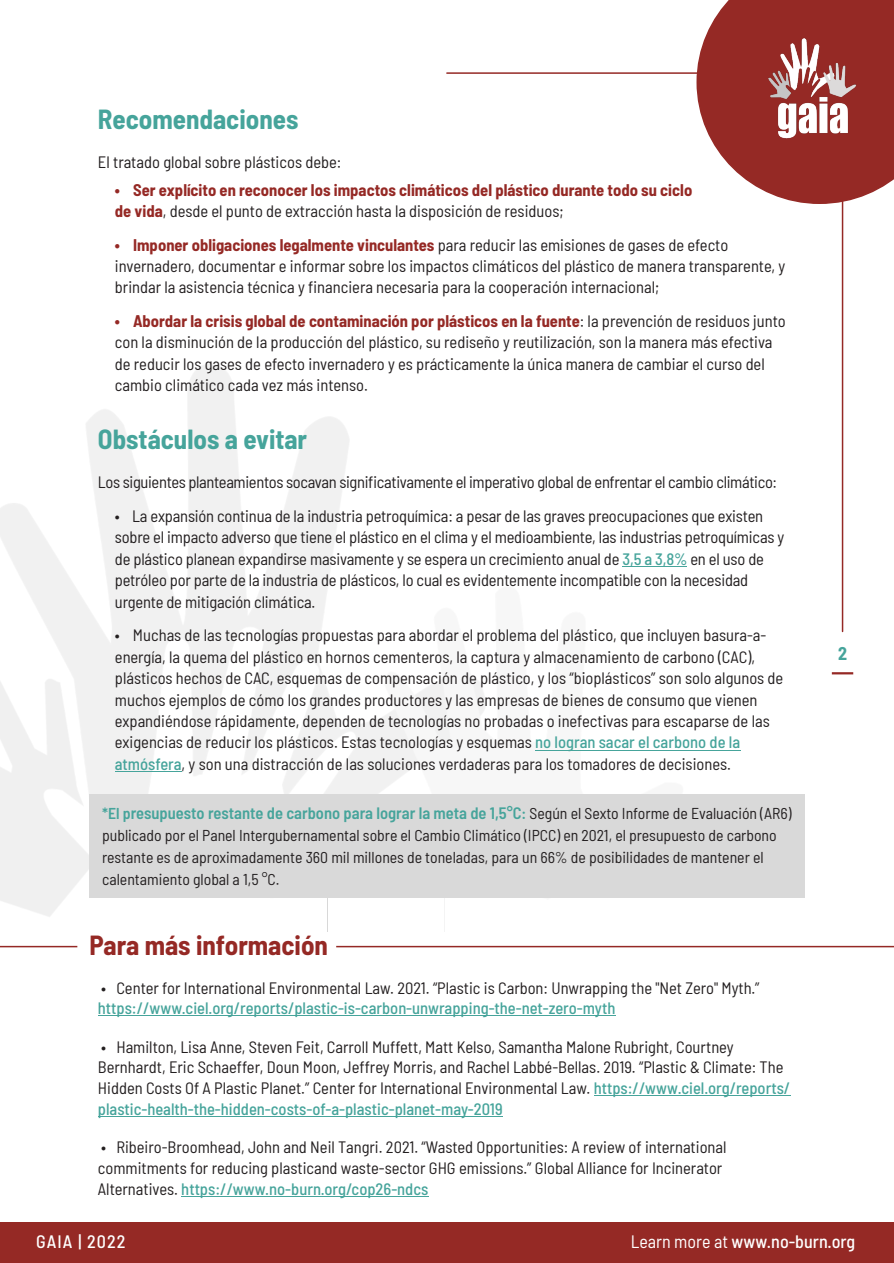
<style>
.page{position:relative;width:894px;height:1263px;background:#fff}
.page>*{position:absolute;margin:0;border:0;box-sizing:border-box;transform-origin:0 0}
.t1{font:700 semi-condensed 27px "Barlow";color:#46a49b}
.t2{font:700 semi-condensed 27px "Barlow";color:#952925}
.t3{font:500 semi-condensed 18px "Barlow";letter-spacing:.005em;color:#fff}
.t4{font:500 semi-condensed 18px "Barlow";letter-spacing:.06em;color:#fff}
.t5{font:700 semi-condensed 18px "Barlow";color:#46a49b}
.t6{font:semi-condensed 16.5px/21.5px "Barlow";color:#231f20}
.t7{font:700 semi-condensed 16.5px/21.5px "Barlow";color:#952925}
.t8{font:semi-condensed 16.5px "Barlow";letter-spacing:-.02em;color:#231f20}
.t9{font:600 semi-condensed 16.5px "Barlow";color:#46a49b}
.t10{font:500 semi-condensed 16.5px "Barlow";color:#46a49b}
.t11{font:semi-condensed 15.75px/22px "Barlow";color:#231f20}
.s1{font-weight:400;color:#231f20}
.s2{font-weight:700;color:#952925}
.s3{font-weight:500;color:#46a49b}
.s4{font-size:15.75px}
.s5{font-weight:400;font-size:15.75px;color:#231f20}
.s6{font-weight:400}
</style>
<div class="page">
<hr style="left:841px;top:172px;width:2px;height:459px;background:#952925">
<hr style="left:446px;top:72px;width:266px;height:2px;background:#952925">
<img style="left:695px;top:0;width:198px;height:205px">
<div style="left:0;top:1223px;width:893px;height:40px;background:#952925"></div>
<svg style="left:832px;top:672px;width:19px;height:2px"></svg>
<img style="left:0;top:364px;width:485px;height:567px">
<hr style="left:622px;top:566px;width:65px;height:1px;background:#46a49b">
<hr style="left:535px;top:750px;width:204px;height:1px;background:#46a49b">
<hr style="left:115px;top:771px;width:66px;height:1px;background:#46a49b">
<hr style="left:98px;top:1015px;width:517px;height:1px;background:#46a49b">
<hr style="left:593px;top:1095px;width:197px;height:1px;background:#46a49b">
<hr style="left:98px;top:1116px;width:404px;height:1px;background:#46a49b">
<hr style="left:181px;top:1196px;width:247px;height:1px;background:#46a49b">
<hr style="left:337px;top:946px;width:556px;height:1px;background:#952925">
<hr style="left:0;top:946px;width:77px;height:1px;background:#952925">
<div style="left:89px;top:794px;width:715px;height:104px;background:#d9d9d9"></div>
<h1 class="t1" style="left:98px;top:102px;width:202px">Recomendaciones</h1>
<p class="t6" style="left:98px;top:151px;width:245px">El tratado global sobre plásticos debe:</p>
<p class="t7" style="left:115px;top:178px;width:578px">• Ser explícito en reconocer los impactos climáticos del plástico durante todo su ciclo de vida<span class="s1">, desde el punto de extracción hasta la disposición de residuos;</span></p>
<p class="t6" style="left:115px;top:233px;width:671px"><span class="s2">• Imponer obligaciones legalmente vinculantes</span> para reducir las emisiones de gases de efecto invernadero, documentar e informar sobre los impactos climáticos del plástico de manera transparente, y brindar la asistencia técnica y financiera necesaria para la cooperación internacional;</p>
<p class="t6" style="left:115px;top:310px;width:672px"><span class="s2">• Abordar la crisis global de contaminación por plásticos en la fuente</span>: la prevención de residuos junto con la disminución de la producción del plástico, su rediseño y reutilización, son la manera más efectiva de reducir los gases de efecto invernadero y es prácticamente la única manera de cambiar el curso del cambio climático cada vez más intenso.</p>
<h1 class="t1" style="left:98px;top:422px;width:211px">Obstáculos a evitar</h1>
<p class="t8" style="left:98px;top:472px;width:680px">Los siguientes planteamientos socavan significativamente el imperativo global de enfrentar el cambio climático:</p>
<p class="t6" style="left:115px;top:505px;width:670px">• La expansión continua de la industria petroquímica: a pesar de las graves preocupaciones que existen sobre el impacto adverso que tiene el plástico en el clima y el medioambiente, las industrias petroquímicas y de plástico planean expandirse masivamente y se espera un crecimiento anual de <span class="s3">3,5 a 3,8%</span> en el uso de petróleo por parte de la industria de plásticos, lo cual es evidentemente incompatible con la necesidad urgente de mitigación climática.</p>
<p class="t6" style="left:115px;top:624px;width:669px">• Muchas de las tecnologías propuestas para abordar el problema del plástico, que incluyen basura-a&shy;energía, la quema del plástico en hornos cementeros, la captura y almacenamiento de carbono (CAC), plásticos hechos de CAC, esquemas de compensación de plástico, y los “bioplásticos” son solo algunos de muchos ejemplos de cómo los grandes productores y las empresas de bienes de consumo que vienen expandiéndose rápidamente, dependen de tecnologías no probadas o inefectivas para escaparse de las exigencias de reducir los plásticos. Estas tecnologías y esquemas <span class="s3">no logran sacar el carbono de la atmósfera</span>, y son una distracción de las soluciones verdaderas para los tomadores de decisiones.</p>
<p class="t9" style="left:102px;top:802px;width:690px"><span class="s4">*El p</span>resupuesto restante de carbono para lograr la meta de 1,5°C<span class="s4">:</span> <span class="s5">Según el Sexto Informe de Evaluación (AR6)</span></p>
<p class="t11" style="left:102px;top:823px;width:675px">publicado por el Panel Intergubernamental sobre el Cambio Climático (IPCC) en 2021, el presupuesto de carbono restante es de aproximadamente 360 mil millones de toneladas, para un 66% de posibilidades de mantener el calentamiento global a 1,5 °C.</p>
<h1 class="t2" style="left:89px;top:928px;width:240px">Para más información</h1>
<p class="t6" style="left:101px;top:976px;width:659px">• Center for International Environmental Law. 2021. “Plastic is Carbon: Unwrapping the "Net Zero" Myth.”</p>
<p class="t10" style="left:98px;top:998px;width:519px">https://www.ciel.org/reports/plastic-is-carbon-unwrapping-the-net-zero-myth</p>
<p class="t6" style="left:98px;top:1036px;width:693px;line-height:20.5px">• Hamilton, Lisa Anne, Steven Feit, Carroll Muffett, Matt Kelso, Samantha Malone Rubright, Courtney Bernhardt, Eric Schaeffer, Doun Moon, Jeffrey Morris, and Rachel Labbé-Bellas. 2019. “Plastic &amp; Climate: The Hidden Costs Of A Plastic Planet.” Center for International Environmental Law. <span class="s3">https://www.ciel.org/reports/ plastic-health-the-hidden-costs-of-a-plastic-planet-may-2019</span></p>
<p class="t6" style="left:98px;top:1136px;width:630px;line-height:20.7px">• Ribeiro-Broomhead, John and Neil Tangri. 2021. “Wasted Opportunities: A review of international commitments for reducing plasticand waste-sector GHG emissions.” Global Alliance for Incinerator<br>Alternatives. <span class="s3">https://www.no-burn.org/cop26-ndcs</span></p>
<p class="t5" style="left:837px;top:642px;width:10px">2</p>
<p class="t4" style="left:36px;top:1230px;width:91px">GAIA | 2022</p>
<p class="t3" style="left:630px;top:1230px;width:226px"><span class="s6">Learn more at</span> www.no-burn.org</p>
</div>
